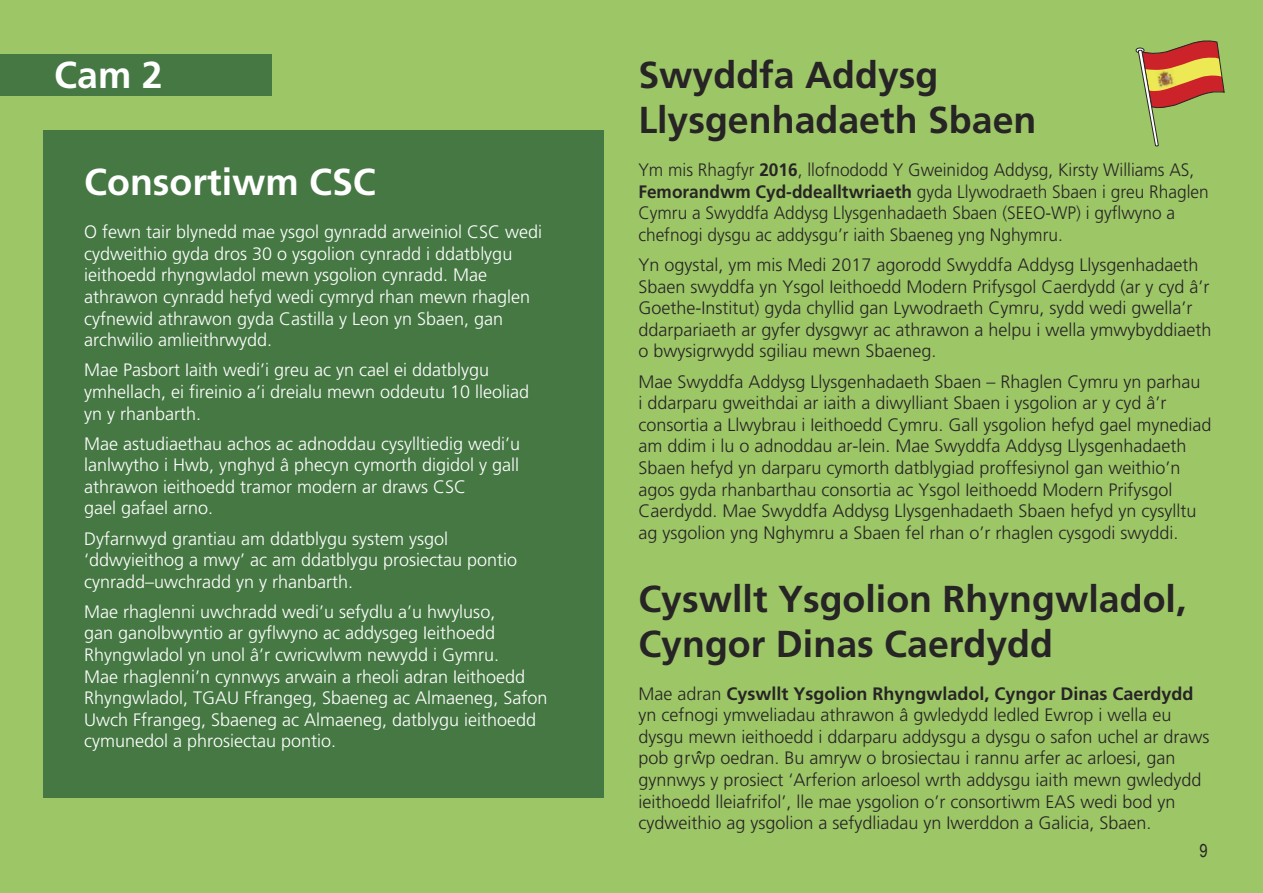
<style>
.page{position:relative;width:1263px;height:893px;background:#9dc667}
.page>*{position:absolute;margin:0;border:0;box-sizing:border-box;transform-origin:0 0}
.Action_heading_3{font:700 37.5px/45px "Frutiger LT Std";color:#272425}
.Action_heading{font:700 37.5px "Frutiger LT Std";color:#fff}
.Body{font:300 18px/21.6px "Frutiger LT Std";color:#272425}
.Body_white{font:300 18px/21.6px "Frutiger LT Std";color:#fff}
.Body_text_kerned{font:300 18px/21.6px "Frutiger LT Std";color:#272425;scale:.96 1}
.t1{font:18px "Arial Narrow";color:#272425}
.s1{font-weight:700}
.s2{font-weight:700;font-stretch:condensed}
</style>
<div class="page">
<div style="left:44px;top:130px;width:560px;height:667px;background:#457843"></div>
<div style="left:0;top:54px;width:271px;height:41px;background:#457843"></div>
<div style="left:1136px;top:48px;width:8px;height:5px;border:1px solid #272425;border-radius:50%"></div>
<svg style="left:1137px;top:40px;width:88px;height:107px"></svg>
<img style="left:1155px;top:68px;width:21px;height:20px">
<h1 class="Action_heading" style="left:54px;top:53px;width:110px">Cam 2</h1>
<p class="Action_heading" style="left:84px;top:160px;width:293px">Consortiwm CSC</p>
<p class="Body_white" style="left:84px;top:221px;width:460px">O fewn tair blynedd mae ysgol gynradd arweiniol CSC wedi cydweithio gyda dros 30 o ysgolion cynradd i ddatblygu ieithoedd rhyngwladol mewn ysgolion cynradd. Mae athrawon cynradd hefyd wedi cymryd rhan mewn rhaglen cyfnewid athrawon gyda Castilla y Leon yn Sbaen, gan archwilio amlieithrwydd.</p>
<p class="Body_white" style="left:84px;top:360px;width:447px">Mae Pasbort Iaith wedi’i greu ac yn cael ei ddatblygu ymhellach, ei fireinio a’i dreialu mewn oddeutu 10 lleoliad yn y rhanbarth.</p>
<p class="Body_white" style="left:84px;top:433px;width:438px">Mae astudiaethau achos ac adnoddau cysylltiedig wedi’u lanlwytho i Hwb, ynghyd â phecyn cymorth digidol y gall athrawon ieithoedd tramor modern ar draws CSC<br>gael gafael arno.</p>
<p class="Body_white" style="left:84px;top:528px;width:435px">Dyfarnwyd grantiau am ddatblygu system ysgol ‘ddwyieithog a mwy’ ac am ddatblygu prosiectau pontio cynradd–uwchradd yn y rhanbarth.</p>
<p class="Body_white" style="left:84px;top:601px;width:465px">Mae rhaglenni uwchradd wedi’u sefydlu a’u hwyluso,<br>gan ganolbwyntio ar gyflwyno ac addysgeg Ieithoedd Rhyngwladol yn unol â’r cwricwlwm newydd i Gymru.<br>Mae rhaglenni’n cynnwys arwain a rheoli adran Ieithoedd Rhyngwladol, TGAU Ffrangeg, Sbaeneg ac Almaeneg, Safon Uwch Ffrangeg, Sbaeneg ac Almaeneg, datblygu ieithoedd cymunedol a phrosiectau pontio.</p>
<p class="Action_heading_3" style="left:638px;top:53px;width:400px">Swyddfa Addysg<br>Llysgenhadaeth Sbaen</p>
<p class="Body_text_kerned" style="left:638px;top:159px;width:596px">Ym mis Rhagfyr <span class="s1">2016</span>, llofnododd Y Gweinidog Addysg, Kirsty Williams AS, <span class="s1">Femorandwm Cyd-ddealltwriaeth</span> gyda Llywodraeth Sbaen i greu Rhaglen Cymru a Swyddfa Addysg Llysgenhadaeth Sbaen (SEEO-WP) i gyflwyno a chefnogi dysgu ac addysgu’r iaith Sbaeneg yng Nghymru.</p>
<p class="Body" style="left:638px;top:254px;width:575px">Yn ogystal, ym mis Medi 2017 agorodd Swyddfa Addysg Llysgenhadaeth Sbaen swyddfa yn Ysgol Ieithoedd Modern Prifysgol Caerdydd (ar y cyd â’r Goethe-Institut) gyda chyllid gan Lywodraeth Cymru, sydd wedi gwella’r ddarpariaeth ar gyfer dysgwyr ac athrawon a helpu i wella ymwybyddiaeth o bwysigrwydd sgiliau mewn Sbaeneg.</p>
<p class="Body" style="left:638px;top:371px;width:575px">Mae Swyddfa Addysg Llysgenhadaeth Sbaen – Rhaglen Cymru yn parhau<br>i ddarparu gweithdai ar iaith a diwylliant Sbaen i ysgolion ar y cyd â’r consortia a Llwybrau i Ieithoedd Cymru. Gall ysgolion hefyd gael mynediad am ddim i lu o adnoddau ar-lein. Mae Swyddfa Addysg Llysgenhadaeth Sbaen hefyd yn darparu cymorth datblygiad proffesiynol gan weithio’n agos gyda rhanbarthau consortia ac Ysgol Ieithoedd Modern Prifysgol Caerdydd. Mae Swyddfa Addysg Llysgenhadaeth Sbaen hefyd yn cysylltu ag ysgolion yng Nghymru a Sbaen fel rhan o’r rhaglen cysgodi swyddi.</p>
<p class="Action_heading_3" style="left:638px;top:576px;width:549px">Cyswllt Ysgolion Rhyngwladol,<br>Cyngor Dinas Caerdydd</p>
<p class="Body" style="left:638px;top:683px;width:573px">Mae adran <span class="s1">Cyswllt Ysgolion Rhyngwladol, Cyngor Dinas Caerdydd </span>yn cefnogi ymweliadau athrawon â gwledydd ledled Ewrop i wella eu dysgu mewn ieithoedd i ddarparu addysgu a dysgu o safon uchel ar draws pob g r wp oedran. Bu amryw o brosiectau i rannu arfer ac arloesi, gan</p>
<p class="Body" style="left:638px;top:748px;width:565px;text-indent:59px"><span class="s2">ˆ<br></span>gynnwys y prosiect ‘Arferion arloesol wrth addysgu iaith mewn gwledydd ieithoedd lleiafrifol’, lle mae ysgolion o’r consortiwm EAS wedi bod yn cydweithio ag ysgolion a sefydliadau yn Iwerddon a Galicia, Sbaen.</p>
<p class="t1" style="left:1199px;top:837px;width:10px">9</p>
</div>
